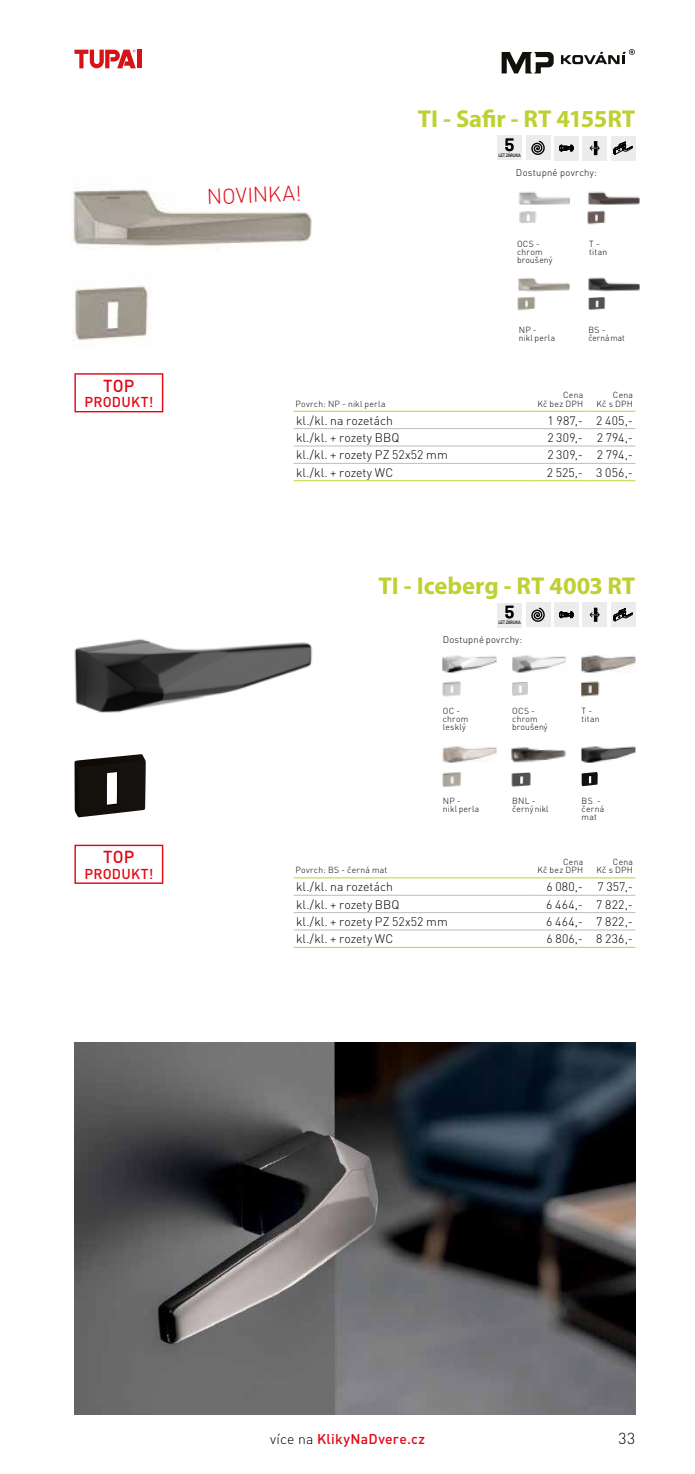
<style>
.page{position:relative;width:695px;height:1474px;background:#fff}
.page>*{position:absolute;margin:0;border:0;box-sizing:border-box;transform-origin:0 0}
.t1{font:700 24.5px "Myriad Pro";color:#bed133}
.t2{font:300 21.18px "DIN Pro";color:#e30613}
.t3{font:500 17.15px "DIN Pro";letter-spacing:.01em;color:#e30613}
.t4{font:300 15.75px "DIN Pro";color:#000}
.t5{font:500 14.17px "DIN Pro";letter-spacing:.02em;color:#e30613}
.t6{font:500 14px "DIN Pro";letter-spacing:.02em;color:#e30613}
.t7{font:300 12.25px "DIN Pro";color:#000}
.t8{font:300 9.62px "DIN Pro";letter-spacing:.03em;color:#000}
.t9{font:300 8.75px/7.9px "DIN Pro";letter-spacing:.03em;color:#000}
.t10{font:300 8.75px/7.9px "DIN Pro";color:#000}
.t11{font:500 4.73px "DIN Pro";letter-spacing:-.07em;color:#000;scale:.9 1}
.s1{font-weight:300;color:#000}
</style>
<div class="page">
<svg style="left:501px;top:52px;width:52px;height:21px"></svg>
<svg style="left:561px;top:49px;width:74px;height:15px"></svg>
<hr style="left:294px;top:428px;width:240px;height:1px;background:#bcbcbc">
<hr style="left:534px;top:428px;width:51px;height:1px;background:#bcbcbc">
<hr style="left:585px;top:428px;width:50px;height:1px;background:#bcbcbc">
<hr style="left:294px;top:445px;width:240px;height:1px;background:#bcbcbc">
<hr style="left:534px;top:445px;width:51px;height:1px;background:#bcbcbc">
<hr style="left:585px;top:445px;width:50px;height:1px;background:#bcbcbc">
<hr style="left:294px;top:463px;width:240px;height:1px;background:#bcbcbc">
<hr style="left:534px;top:463px;width:51px;height:1px;background:#bcbcbc">
<hr style="left:585px;top:463px;width:50px;height:1px;background:#bcbcbc">
<hr style="left:294px;top:411px;width:240px;height:1px;background:#bed133">
<hr style="left:534px;top:411px;width:51px;height:1px;background:#bed133">
<hr style="left:585px;top:411px;width:50px;height:1px;background:#bed133">
<hr style="left:294px;top:480px;width:240px;height:1px;background:#bed133">
<hr style="left:534px;top:480px;width:51px;height:1px;background:#bed133">
<hr style="left:585px;top:480px;width:50px;height:1px;background:#bed133">
<div style="left:582px;top:136px;width:25px;height:24px;background:#ececec"></div>
<svg style="left:589px;top:141px;width:10px;height:14px"></svg>
<div style="left:610px;top:136px;width:25px;height:24px;background:#ececec"></div>
<svg style="left:613px;top:142px;width:19px;height:13px"></svg>
<div style="left:554px;top:136px;width:24px;height:24px;background:#ececec"></div>
<svg style="left:559px;top:145px;width:14px;height:7px"></svg>
<div style="left:525px;top:135px;width:25px;height:25px;background:#ececec"></div>
<svg style="left:531px;top:141px;width:13px;height:14px"></svg>
<hr style="left:294px;top:894px;width:240px;height:1px;background:#bcbcbc">
<hr style="left:534px;top:894px;width:51px;height:1px;background:#bcbcbc">
<hr style="left:585px;top:894px;width:50px;height:1px;background:#bcbcbc">
<hr style="left:294px;top:912px;width:240px;height:1px;background:#bcbcbc">
<hr style="left:534px;top:912px;width:51px;height:1px;background:#bcbcbc">
<hr style="left:585px;top:912px;width:50px;height:1px;background:#bcbcbc">
<hr style="left:294px;top:929px;width:240px;height:1px;background:#bcbcbc">
<hr style="left:534px;top:929px;width:51px;height:1px;background:#bcbcbc">
<hr style="left:585px;top:929px;width:50px;height:1px;background:#bcbcbc">
<hr style="left:294px;top:877px;width:240px;height:1px;background:#bed133">
<hr style="left:534px;top:877px;width:51px;height:1px;background:#bed133">
<hr style="left:585px;top:877px;width:50px;height:1px;background:#bed133">
<hr style="left:294px;top:946px;width:240px;height:1px;background:#bed133">
<hr style="left:534px;top:946px;width:51px;height:1px;background:#bed133">
<hr style="left:585px;top:946px;width:50px;height:1px;background:#bed133">
<div style="left:582px;top:602px;width:25px;height:25px;background:#ececec"></div>
<svg style="left:589px;top:607px;width:10px;height:15px"></svg>
<div style="left:610px;top:602px;width:25px;height:25px;background:#ececec"></div>
<svg style="left:613px;top:608px;width:19px;height:13px"></svg>
<div style="left:554px;top:602px;width:24px;height:25px;background:#ececec"></div>
<svg style="left:559px;top:611px;width:14px;height:8px"></svg>
<div style="left:525px;top:602px;width:25px;height:25px;background:#ececec"></div>
<svg style="left:531px;top:607px;width:13px;height:15px"></svg>
<img style="left:442px;top:681px;width:19px;height:15px">
<img style="left:442px;top:655px;width:54px;height:17px">
<img style="left:443px;top:746px;width:53px;height:16px">
<img style="left:443px;top:772px;width:19px;height:14px">
<img style="left:581px;top:655px;width:54px;height:17px">
<img style="left:581px;top:681px;width:19px;height:15px">
<img style="left:581px;top:746px;width:54px;height:16px">
<img style="left:74px;top:639px;width:239px;height:74px">
<img style="left:581px;top:772px;width:16px;height:14px">
<img style="left:74px;top:754px;width:72px;height:63px">
<img style="left:512px;top:655px;width:54px;height:17px">
<img style="left:512px;top:682px;width:16px;height:14px">
<img style="left:518px;top:277px;width:51px;height:14px">
<img style="left:518px;top:191px;width:51px;height:14px">
<img style="left:588px;top:277px;width:51px;height:14px">
<img style="left:588px;top:191px;width:51px;height:14px">
<img style="left:71px;top:189px;width:241px;height:59px">
<img style="left:74px;top:1042px;width:561px;height:372px">
<img style="left:511px;top:747px;width:55px;height:16px">
<img style="left:511px;top:772px;width:20px;height:15px">
<hr style="left:137px;top:50px;width:4px;height:18px;background:#d51317">
<svg style="left:74px;top:50px;width:62px;height:18px"></svg>
<div style="left:74px;top:373px;width:89px;height:39px;border:1px solid #e30613"></div>
<div style="left:74px;top:844px;width:89px;height:39px;border:1px solid #e30613"></div>
<img style="left:73px;top:285px;width:78px;height:56px">
<img style="left:519px;top:211px;width:18px;height:12px">
<img style="left:517px;top:296px;width:18px;height:15px">
<img style="left:588px;top:297px;width:18px;height:13px">
<img style="left:587px;top:210px;width:18px;height:15px">
<div style="left:497px;top:135px;width:25px;height:25px;background:#ececec"></div>
<svg style="left:505px;top:138px;width:8px;height:13px"></svg>
<div style="left:497px;top:602px;width:25px;height:25px;background:#ececec"></div>
<svg style="left:505px;top:605px;width:8px;height:13px"></svg>
<h3 class="t3" style="left:103px;top:371px;width:33px">TOP</h3>
<p class="t5" style="left:84px;top:390px;width:71px">PRODUKT!</p>
<h3 class="t3" style="left:103px;top:843px;width:33px">TOP</h3>
<p class="t5" style="left:84px;top:862px;width:71px">PRODUKT!</p>
<h1 class="t1" style="left:418px;top:103px;width:219px">TI - Safir - RT 4155RT</h1>
<p class="t11" style="left:498px;top:151px;width:26px">LET ZÁRUKA</p>
<h2 class="t2" style="left:206px;top:180px;width:96px;rotate:-2deg">NOVINKA!</h2>
<p class="t9" style="left:295px;top:399px;width:91px">Povrch: NP - nikl perla</p>
<p class="t8" style="left:516px;top:165px;width:82px">Dostupné povrchy:</p>
<p class="t9" style="left:517px;top:239px;width:37px">OCS - chrom broušený</p>
<p class="t9" style="left:518px;top:325px;width:38px">NP -<br>nikl perla</p>
<p class="t9" style="left:589px;top:239px;width:19px">T - titan</p>
<p class="t10" style="left:588px;top:325px;width:38px">BS - černá mat</p>
<p class="t9" style="left:537px;top:390px;width:47px;line-height:8.8px;text-align:right">Cena<br>Kč bez DPH</p>
<p class="t9" style="left:596px;top:390px;width:38px;line-height:8.8px;text-align:right">Cena<br>Kč s DPH</p>
<p class="t7" style="left:296px;top:411px;width:98px">kl./kl. na rozetách</p>
<p class="t7" style="left:547px;top:411px;width:87px">1 987,- 2 405,-</p>
<p class="t7" style="left:296px;top:428px;width:105px">kl./kl. + rozety BBQ</p>
<p class="t7" style="left:547px;top:428px;width:87px">2 309,- 2 794,-</p>
<p class="t7" style="left:296px;top:445px;width:153px">kl./kl. + rozety PZ 52x52 mm</p>
<p class="t7" style="left:547px;top:445px;width:87px">2 309,- 2 794,-</p>
<p class="t7" style="left:296px;top:463px;width:99px">kl./kl. + rozety WC</p>
<p class="t7" style="left:546px;top:463px;width:88px">2 525,- 3 056,-</p>
<h1 class="t1" style="left:378px;top:569px;width:258px">TI - Iceberg - RT 4003 RT</h1>
<p class="t11" style="left:498px;top:618px;width:26px">LET ZÁRUKA</p>
<p class="t9" style="left:295px;top:865px;width:93px">Povrch: BS - černá mat</p>
<p class="t8" style="left:442px;top:632px;width:81px">Dostupné povrchy:</p>
<p class="t9" style="left:442px;top:706px;width:27px">OC - chrom lesklý</p>
<p class="t9" style="left:512px;top:706px;width:37px">OCS - chrom broušený</p>
<p class="t9" style="left:581px;top:706px;width:19px">T - titan</p>
<p class="t9" style="left:443px;top:796px;width:38px">NP -<br>nikl perla</p>
<p class="t9" style="left:512px;top:796px;width:38px">BNL - černý nikl</p>
<p class="t9" style="left:581px;top:796px;width:24px">BS - černá mat</p>
<p class="t9" style="left:537px;top:856px;width:47px;line-height:8.8px;text-align:right">Cena<br>Kč bez DPH</p>
<p class="t9" style="left:596px;top:856px;width:38px;line-height:8.8px;text-align:right">Cena<br>Kč s DPH</p>
<p class="t7" style="left:296px;top:877px;width:98px">kl./kl. na rozetách</p>
<p class="t7" style="left:546px;top:877px;width:88px">6 080,- 7 357,-</p>
<p class="t7" style="left:296px;top:894px;width:105px">kl./kl. + rozety BBQ</p>
<p class="t7" style="left:546px;top:894px;width:88px">6 464,- 7 822,-</p>
<p class="t7" style="left:296px;top:912px;width:153px">kl./kl. + rozety PZ 52x52 mm</p>
<p class="t7" style="left:546px;top:912px;width:88px">6 464,- 7 822,-</p>
<p class="t7" style="left:296px;top:929px;width:99px">kl./kl. + rozety WC</p>
<p class="t7" style="left:546px;top:929px;width:88px">6 806,- 8 236,-</p>
<p class="t6" style="left:270px;top:1427px;width:156px"><span class="s1">více na</span> KlikyNaDvere.cz</p>
<p class="t4" style="left:618px;top:1426px;width:18px">33</p>
</div>
